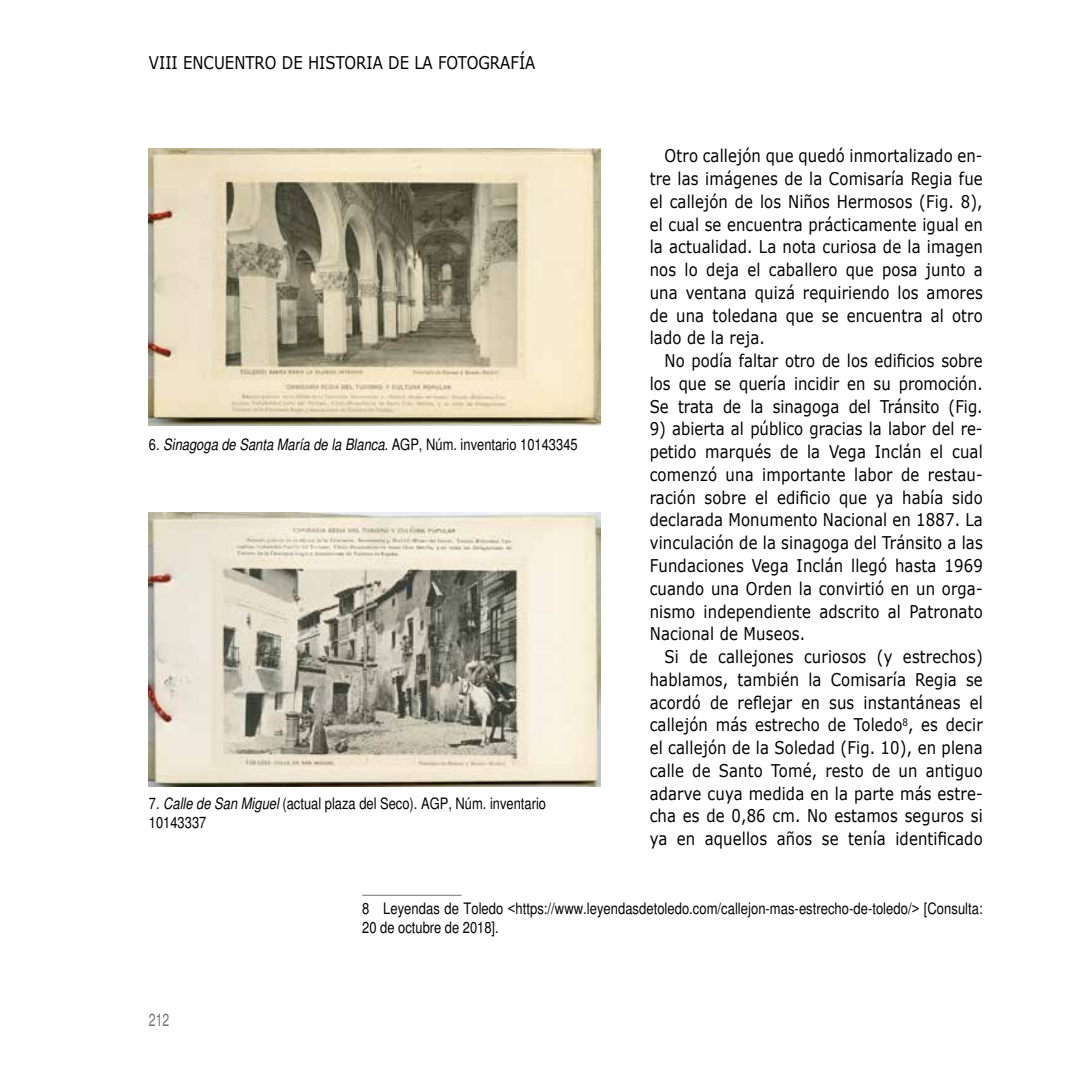
<style>
.page{position:relative;width:1082px;height:1082px;background:#fff}
.page>*{position:absolute;margin:0;border:0;box-sizing:border-box;transform-origin:0 0}
.t1{font:17.5px/22.8px "Verdana";letter-spacing:.01em;color:#000;text-align:justify;scale:.85 1}
.t2{font:condensed 17.5px "Helvetica";color:#707172;scale:.85 1}
.t3{font:condensed 15.75px/18.9px "Helvetica";color:#000}
.t4{font:italic condensed 15.75px "Helvetica";color:#000}
.s1{font-style:normal}
.s2{font-style:italic}
</style>
<div class="page">
<hr style="left:362px;top:894px;width:99px;height:1px;background:#707172">
<img style="left:149px;top:149px;width:451px;height:276px">
<img style="left:149px;top:513px;width:451px;height:273px">
<p class="t1" style="left:149px;top:51px;width:456px">VIII ENCUENTRO DE HISTORIA DE LA FOTOGRAFÍA</p>
<p class="t4" style="left:149px;top:435px;width:430px"><span class="s1">6.</span> Sinagoga de Santa María de la Blanca. <span class="s1">AGP, Núm. inventario 10143345</span></p>
<p class="t3" style="left:149px;top:794px;width:398px">7. <span class="s2">Calle de San Miguel</span> (actual plaza del Seco). AGP, Núm. inventario<br>10143337</p>
<p class="t1" style="left:649px;top:144px;width:393px;text-indent:15px">Otro callejón que quedó inmortalizado en&shy;tre las imágenes de la Comisaría Regia fue el callejón de los Niños Hermosos (Fig. 8), el cual se encuentra prácticamente igual en la actualidad. La nota curiosa de la imagen nos lo deja el caballero que posa junto a una ventana quizá requiriendo los amores de una toledana que se encuentra al otro lado de la reja.</p>
<p class="t1" style="left:649px;top:349px;width:393px;text-indent:15px">No podía faltar otro de los edificios sobre los que se quería incidir en su promoción.<br>Se trata de la sinagoga del Tránsito (Fig.</p>
<p class="t1" style="left:649px;top:417px;width:393px">9) abierta al público gracias la labor del re&shy;petido marqués de la Vega Inclán el cual comenzó una importante labor de restau&shy;ración sobre el edificio que ya había sido declarada Monumento Nacional en 1887. La vinculación de la sinagoga del Tránsito a las Fundaciones Vega Inclán llegó hasta 1969 cuando una Orden la convirtió en un orga&shy;nismo independiente adscrito al Patronato Nacional de Museos.</p>
<p class="t1" style="left:649px;top:645px;width:393px;text-indent:15px">Si de callejones curiosos (y estrechos) hablamos, también la Comisaría Regia se acordó de reflejar en sus instantáneas el callejón más estrecho de Toledo<sup>8</sup>, es decir el callejón de la Soledad (Fig. 10), en plena calle de Santo Tomé, resto de un antiguo adarve cuya medida en la parte más estre&shy;cha es de 0,86 cm. No estamos seguros si ya en aquellos años se tenía identificado</p>
<p class="t2" style="left:149px;top:1009px;width:25px">212</p>
<p class="t3" style="left:362px;top:899px;width:622px">8 Leyendas de Toledo &lt;https://www.leyendasdetoledo.com/callejon-mas-estrecho-de-toledo/&gt; [Consulta:<br>20 de octubre de 2018].</p>
</div>
